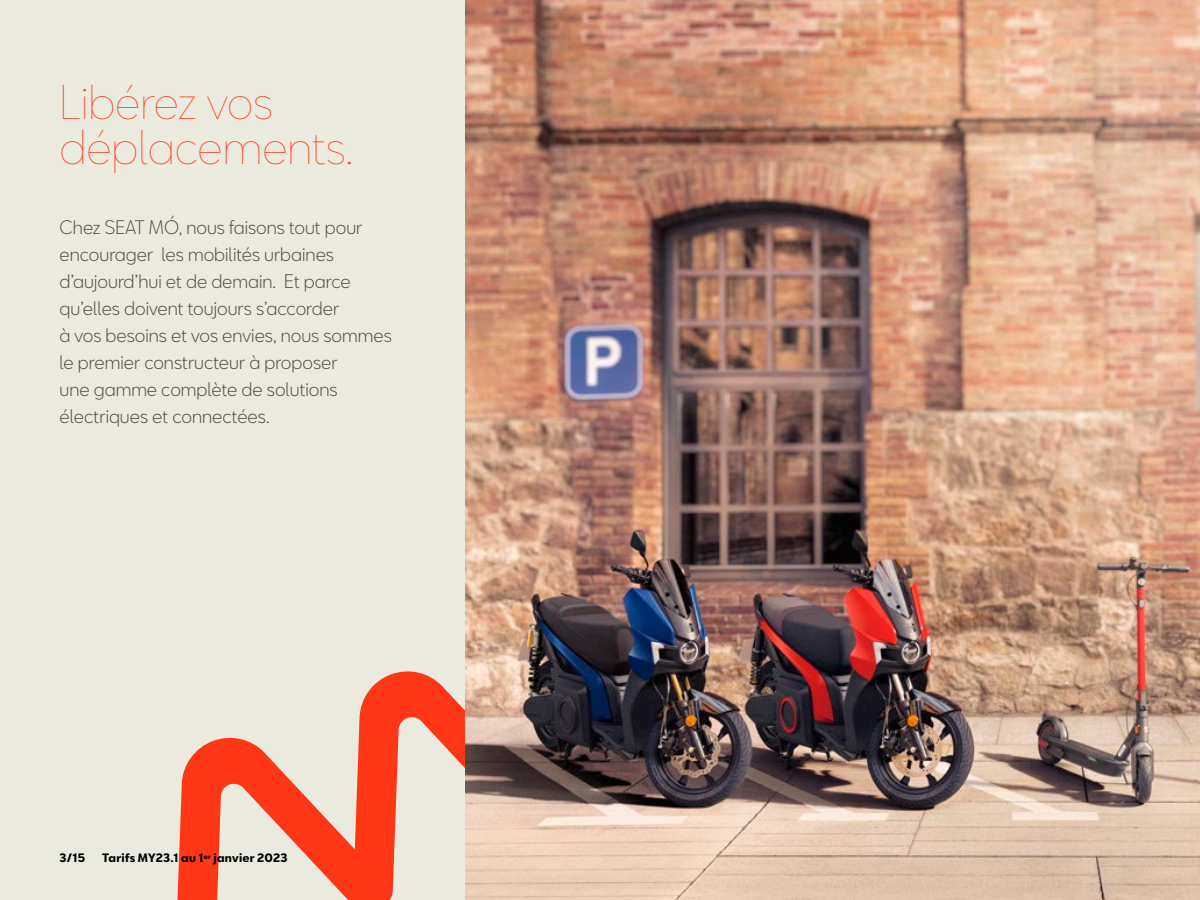
<style>
.page{position:relative;width:1200px;height:900px;background:#eaeade}
.page>*{position:absolute;margin:0;border:0;box-sizing:border-box;transform-origin:0 0}
.TITRE_NORMAL{font:200 45px "SEATBCN";color:#ff3717}
.TEXTE_COURANT{font:300 18px/27px "SEATBCN";color:#4a4542}
.Folio_noir{font:700 11.25px "SEATBCN";letter-spacing:.02em;color:#000}
</style>
<div class="page">
<svg style="left:177px;top:669px;width:289px;height:231px"></svg>
<img style="left:466px;top:0;width:734px;height:900px">
<p class="TITRE_NORMAL" style="left:60px;top:63px;width:215px">Libérez vos</p>
<p class="TITRE_NORMAL" style="left:60px;top:108px;width:295px">déplacements.</p>
<p class="TEXTE_COURANT" style="left:60px;top:214px;width:334px">Chez SEAT MÓ, nous faisons tout pour encourager les mobilités urbaines d’aujourd’hui et de demain. Et parce qu’elles doivent toujours s’accorder<br>à vos besoins et vos envies, nous sommes le premier constructeur à proposer<br>une gamme complète de solutions électriques et connectées.</p>
<p class="Folio_noir" style="left:60px;top:852px;width:27px">3/15</p>
<p class="Folio_noir" style="left:102px;top:852px;width:187px">Tarifs MY23.1 au 1<sup>er</sup> janvier 2023</p>
</div>
